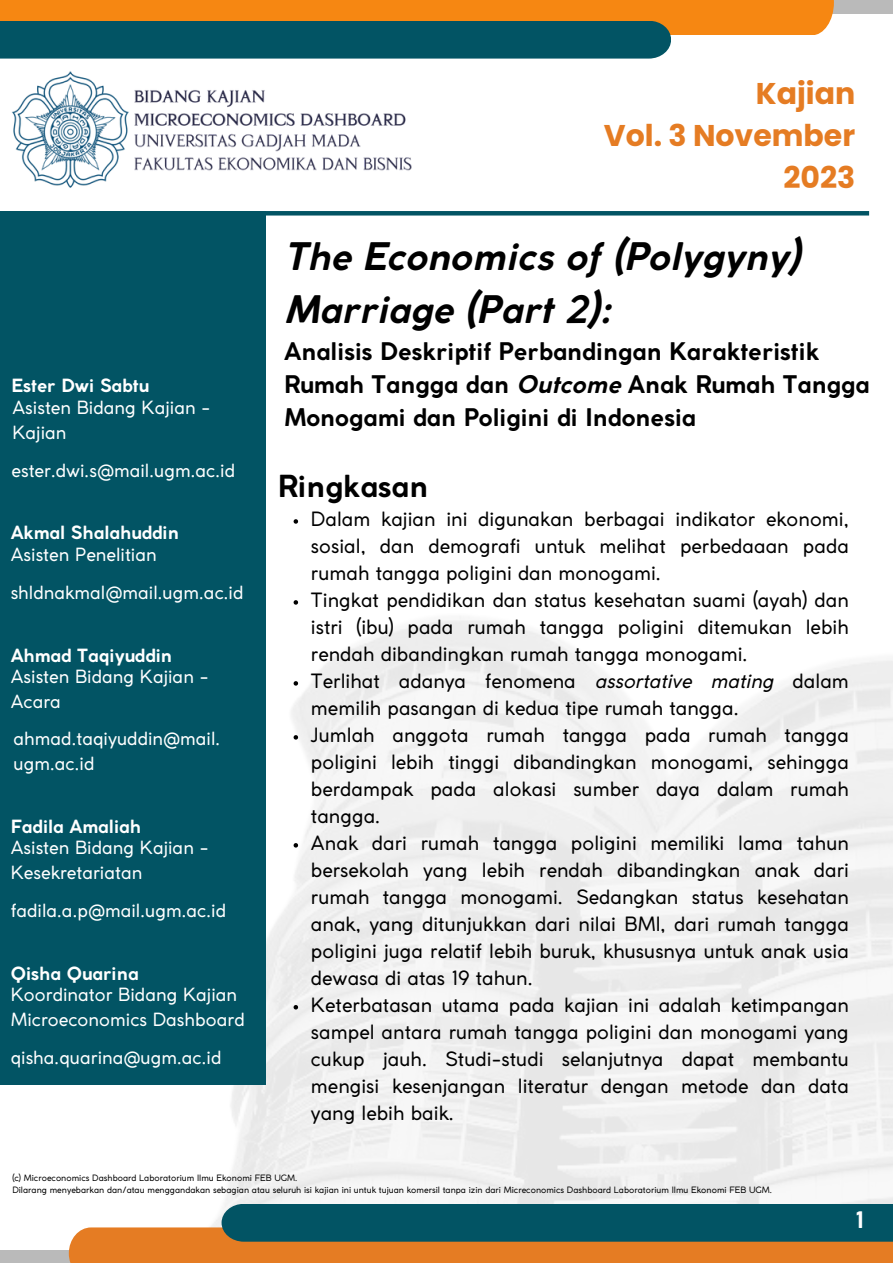
<style>
.page{position:relative;width:893px;height:1264px;background:#fff}
.page>*{position:absolute;margin:0;border:0;box-sizing:border-box;transform-origin:0 0}
.t1{font:italic 700 37.5px/52.8px "Coco Gothic";color:#000}
.t2{font:700 30px/41.5px "Poppins";color:#e57c23;text-align:right}
.t3{font:700 30px "Coco Gothic";color:#000}
.t4{font:700 24px/32.5px "Coco Gothic";color:#000}
.t5{font:700 22.5px "Coco Gothic";color:#fff}
.t6{font:19.5px/27px "Coco Gothic";color:#000;text-align:justify}
.t7{font:18px/24.8px "Coco Gothic";color:#fff}
.t8{font:700 18px "Coco Gothic";color:#fff}
.t9{font:8.7px "Coco Gothic";color:#000}
.s1{font-style:italic}
</style>
<div class="page">
<img style="left:79px;top:602px;width:813px;height:625px">
<div style="left:0;top:1249px;width:892px;height:13px;background:#bababa"></div>
<div style="left:0;top:0;width:892px;height:14px;background:#bababa"></div>
<div style="left:69px;top:1227px;width:823px;height:35px;background:#e57c23"></div>
<div style="left:0;top:0;width:833px;height:35px;background:#f68712"></div>
<div style="left:221px;top:1203px;width:671px;height:38px;background:#025464"></div>
<div style="left:0;top:21px;width:671px;height:38px;background:#025464"></div>
<div style="left:0;top:211px;width:266px;height:873px;background:#025464"></div>
<img style="left:11px;top:21px;width:405px;height:195px">
<hr style="left:24px;top:211px;width:845px;height:4px;background:#025464">
<svg style="left:293px;top:519px;width:5px;height:4px"></svg>
<svg style="left:293px;top:600px;width:5px;height:4px"></svg>
<svg style="left:293px;top:681px;width:5px;height:4px"></svg>
<svg style="left:293px;top:735px;width:5px;height:4px"></svg>
<svg style="left:293px;top:843px;width:5px;height:4px"></svg>
<svg style="left:293px;top:1005px;width:5px;height:4px"></svg>
<p class="t2" style="left:755px;top:73px;width:101px">Kajian</p>
<p class="t2" style="left:603px;top:115px;width:253px">Vol. 3 November<br>2023</p>
<p class="t8" style="left:12px;top:378px;width:139px">Ester Dwi Sabtu</p>
<p class="t7" style="left:12px;top:396px;width:200px">Asisten Bidang Kajian -<br>Kajian</p>
<p class="t7" style="left:12px;top:459px;width:225px">ester.dwi.s@mail.ugm.ac.id</p>
<p class="t8" style="left:11px;top:526px;width:170px">Akmal Shalahuddin</p>
<p class="t7" style="left:11px;top:544px;width:148px">Asisten Penelitian</p>
<p class="t7" style="left:11px;top:582px;width:234px">shldnakmal@mail.ugm.ac.id</p>
<p class="t8" style="left:11px;top:648px;width:163px">Ahmad Taqiyuddin</p>
<p class="t7" style="left:11px;top:665px;width:200px">Asisten Bidang Kajian -<br>Acara</p>
<p class="t7" style="left:14px;top:728px;width:208px">ahmad.taqiyuddin@mail.</p>
<p class="t7" style="left:14px;top:752px;width:82px">ugm.ac.id</p>
<p class="t8" style="left:11px;top:819px;width:132px">Fadila Amaliah</p>
<p class="t7" style="left:11px;top:836px;width:200px">Asisten Bidang Kajian -<br>Kesekretariatan</p>
<p class="t7" style="left:11px;top:899px;width:217px">fadila.a.p@mail.ugm.ac.id</p>
<p class="t8" style="left:11px;top:966px;width:130px">Qisha Quarina</p>
<p class="t7" style="left:11px;top:983px;width:236px">Koordinator Bidang Kajian<br>Microeconomics Dashboard</p>
<p class="t7" style="left:11px;top:1046px;width:212px">qisha.quarina@ugm.ac.id</p>
<p class="t1" style="left:284px;top:233px;width:518px">The Economics of (Polygyny)<br>Marriage (Part 2):</p>
<p class="t4" style="left:284px;top:338px;width:587px">Analisis Deskriptif Perbandingan Karakteristik<br>Rumah Tangga dan <span class="s1">Outcome</span> Anak Rumah Tangga<br>Monogami dan Poligini di Indonesia</p>
<p class="t3" style="left:278px;top:475px;width:152px">Ringkasan</p>
<p class="t6" style="left:311px;top:507px;width:539px">Dalam kajian ini digunakan berbagai indikator ekonomi, sosial, dan demografi untuk melihat perbedaaan pada rumah tangga poligini dan monogami.</p>
<p class="t6" style="left:311px;top:588px;width:539px">Tingkat pendidikan dan status kesehatan suami (ayah) dan istri (ibu) pada rumah tangga poligini ditemukan lebih rendah dibandingkan rumah tangga monogami.</p>
<p class="t6" style="left:311px;top:669px;width:539px">Terlihat adanya fenomena <span class="s1">assortative mating</span> dalam memilih pasangan di kedua tipe rumah tangga.</p>
<p class="t6" style="left:311px;top:723px;width:539px">Jumlah anggota rumah tangga pada rumah tangga poligini lebih tinggi dibandingkan monogami, sehingga berdampak pada alokasi sumber daya dalam rumah tangga.</p>
<p class="t6" style="left:311px;top:831px;width:539px">Anak dari rumah tangga poligini memiliki lama tahun bersekolah yang lebih rendah dibandingkan anak dari rumah tangga monogami. Sedangkan status kesehatan anak, yang ditunjukkan dari nilai BMI, dari rumah tangga poligini juga relatif lebih buruk, khususnya untuk anak usia dewasa di atas 19 tahun.</p>
<p class="t6" style="left:311px;top:992px;width:539px">Keterbatasan utama pada kajian ini adalah ketimpangan sampel antara rumah tangga poligini dan monogami yang cukup jauh. Studi-studi selanjutnya dapat membantu mengisi kesenjangan literatur dengan metode dan data yang lebih baik.</p>
<p class="t9" style="left:12px;top:1174px;width:286px">(c) Microeconomics Dashboard Laboratorium Ilmu Ekonomi FEB UGM.</p>
<p class="t9" style="left:12px;top:1185px;width:761px">Dilarang menyebarkan dan/atau menggandakan sebagian atau seluruh isi kajian ini untuk tujuan komersil tanpa izin dari Micreconomics Dashboard Laboratorium Ilmu Ekonomi FEB UGM.</p>
<p class="t5" style="left:855px;top:1211px;width:9px">1</p>
</div>
